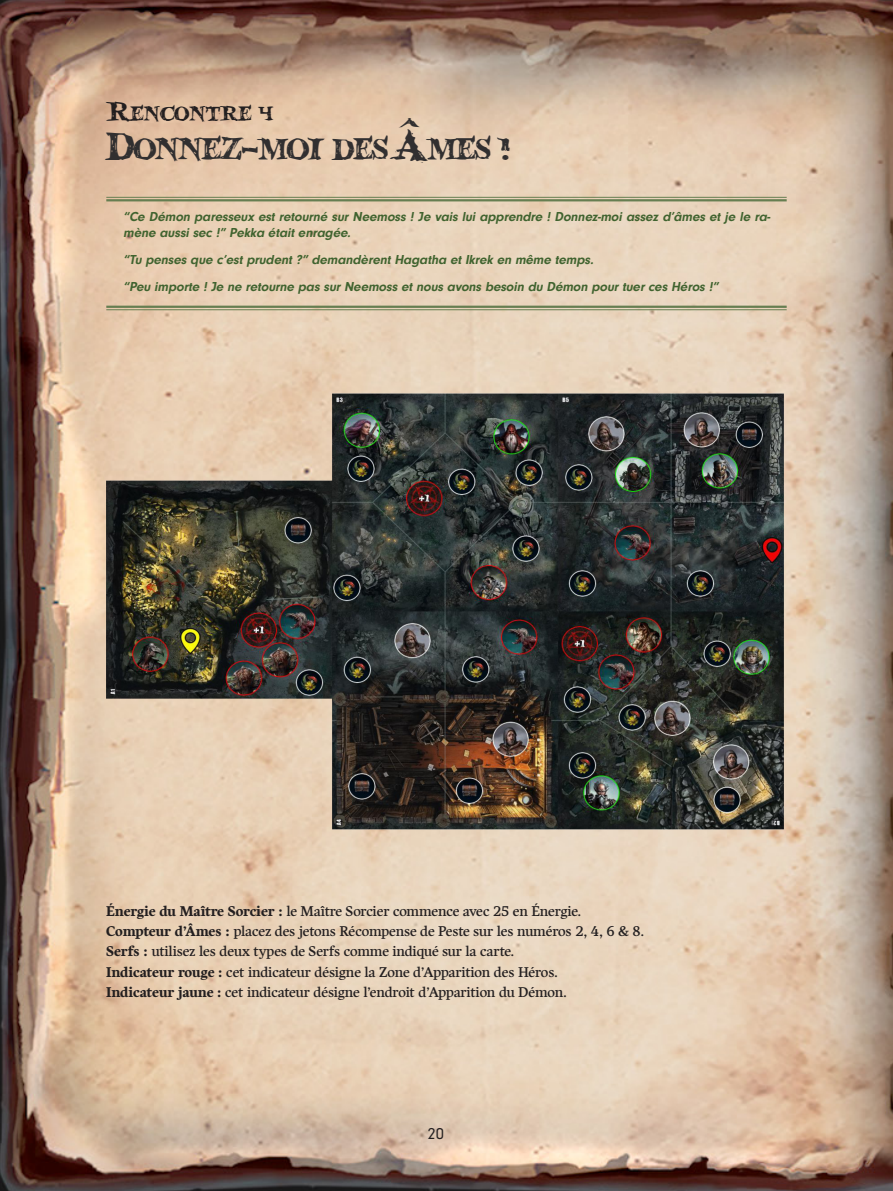
<style>
.page{position:relative;width:893px;height:1191px;background:#fff}
.page>*{position:absolute;margin:0;border:0;box-sizing:border-box;transform-origin:0 0}
.Section{font:45px "Blood Crow";letter-spacing:-.045em;color:#312f30}
.Sub_Section_No_TOC{font:30px "Blood Crow";letter-spacing:-.02em;color:#231f20}
.t1{font:16.5px "Neuzeit Gro";color:#231f20}
.t2{font:14.25px "Harfang";letter-spacing:-.015em;color:#231f20}
.Story_Encounter{font:italic 700 13.5px "Neuzeit Gro";color:#40632f}
.Story_Encounter_top{font:italic 700 13.5px/16.5px "Neuzeit Gro";color:#40632f}
.s1{font-weight:800}
</style>
<div class="page">
<img style="left:0;top:0;width:893px;height:1191px">
<hr style="left:106px;top:197px;width:681px;height:1px;background:#667e51">
<hr style="left:106px;top:199px;width:681px;height:2px;background:#667e51">
<hr style="left:106px;top:306px;width:681px;height:2px;background:#667e51">
<hr style="left:106px;top:309px;width:681px;height:1px;background:#667e51">
<img style="left:106px;top:393px;width:681px;height:439px">
<p class="Sub_Section_No_TOC" style="left:106px;top:93px;width:169px">Rencontre 4</p>
<p class="Section" style="left:106px;top:117px;width:406px">Donnez-moi des Âmes !</p>
<p class="Story_Encounter_top" style="left:123px;top:208px;width:651px">“Ce Démon paresseux est retourné sur Neemoss ! Je vais lui apprendre ! Donnez-moi assez d’âmes et je le ra&shy;mène aussi sec !” Pekka était enragée.</p>
<p class="Story_Encounter" style="left:123px;top:252px;width:474px">“Tu penses que c’est prudent ?” demandèrent Hagatha et Ikrek en même temps.</p>
<p class="Story_Encounter" style="left:123px;top:279px;width:599px">“Peu importe ! Je ne retourne pas sur Neemoss et nous avons besoin du Démon pour tuer ces Héros !”</p>
<p class="t2" style="left:106px;top:902px;width:477px"><span class="s1">Énergie du Maître Sorcier :</span> le Maître Sorcier commence avec 25 en Énergie.</p>
<p class="t2" style="left:106px;top:922px;width:540px"><span class="s1">Compteur d’Âmes :</span> placez des jetons Récompense de Peste sur les numéros 2, 4, 6 &amp; 8.</p>
<p class="t2" style="left:106px;top:942px;width:410px"><span class="s1">Serfs :</span> utilisez les deux types de Serfs comme indiqué sur la carte.</p>
<p class="t2" style="left:106px;top:963px;width:453px"><span class="s1">Indicateur rouge :</span> cet indicateur désigne la Zone d’Apparition des Héros.</p>
<p class="t2" style="left:106px;top:983px;width:462px"><span class="s1">Indicateur jaune :</span> cet indicateur désigne l’endroit d’Apparition du Démon.</p>
<p class="t1" style="left:428px;top:1124px;width:18px">20</p>
</div>
